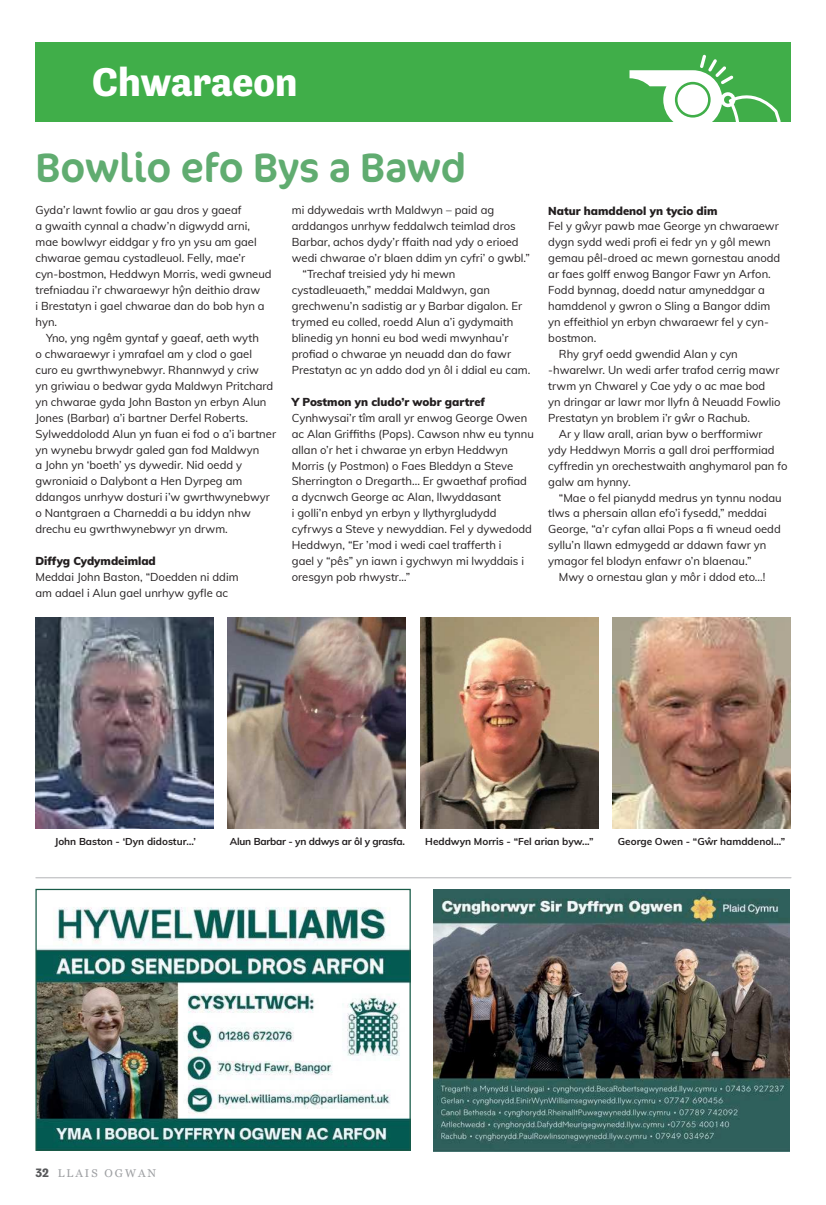
<style>
.page{position:relative;width:826px;height:1205px;background:#fff}
.page>*{position:absolute;margin:0;border:0;box-sizing:border-box;transform-origin:0 0}
.t1{font:41.5px "Cocon Pro";color:#60ac70}
.t2{font:700 41px "Tenso";color:#fff}
.t3{font:11.25px/16px "Muli";color:#231f20}
.t4{font:900 11.25px "Muli";color:#231f20}
.t5{font:11.25px "Georgia";letter-spacing:.18em;color:#9d9fa2}
.t6{font:700 10px "Muli";color:#231f20}
.t7{font:700 10px "Muli";letter-spacing:-.02em;color:#231f20}
.s1{font-family:"Tenso";font-weight:700;font-size:12.5px;color:#57585a}
</style>
<div class="page">
<div style="left:35px;top:43px;width:755px;height:79px;background:#40ae49"></div>
<svg style="left:629px;top:55px;width:152px;height:67px"></svg>
<img style="left:35px;top:618px;width:178px;height:211px">
<img style="left:420px;top:618px;width:178px;height:210px">
<img style="left:228px;top:618px;width:178px;height:211px">
<img style="left:612px;top:618px;width:178px;height:211px">
<img style="left:433px;top:890px;width:356px;height:262px">
<img style="left:37px;top:907px;width:372px;height:242px">
<div style="left:35px;top:889px;width:376px;height:262px;border:1px solid #195b48"></div>
<hr style="left:36px;top:877px;width:755px;height:1px;background:#b2b3b7">
<h2 class="t2" style="left:92px;top:58px;width:206px">Chwaraeon</h2>
<h1 class="t1" style="left:35px;top:140px;width:432px">Bowlio efo Bys a Bawd</h1>
<p class="t3" style="left:35px;top:202px;width:238px">Gyda’r lawnt fowlio ar gau dros y gaeaf<br>a gwaith cynnal a chadw’n digwydd arni, mae bowlwyr eiddgar y fro yn ysu am gael chwarae gemau cystadleuol. Felly, mae’r cyn-bostmon, Heddwyn Morris, wedi gwneud trefniadau i’r chwaraewyr hŷn deithio draw<br>i Brestatyn i gael chwarae dan do bob hyn a hyn.</p>
<p class="t3" style="left:35px;top:329px;width:242px;text-indent:11px">Yno, yng ngêm gyntaf y gaeaf, aeth wyth<br>o chwaraewyr i ymrafael am y clod o gael curo eu gwrthwynebwyr. Rhannwyd y criw<br>yn griwiau o bedwar gyda Maldwyn Pritchard yn chwarae gyda John Baston yn erbyn Alun Jones (Barbar) a’i bartner Derfel Roberts.<br>Sylweddolodd Alun yn fuan ei fod o a’i bartner yn wynebu brwydr galed gan fod Maldwyn<br>a John yn ‘boeth’ ys dywedir. Nid oedd y gwroniaid o Dalybont a Hen Dyrpeg am ddangos unrhyw dosturi i’w gwrthwynebwyr o Nantgraen a Charneddi a bu iddyn nhw drechu eu gwrthwynebwyr yn drwm.</p>
<p class="t4" style="left:35px;top:553px;width:122px">Diffyg Cydymdeimlad</p>
<p class="t3" style="left:35px;top:568px;width:205px">Meddai John Baston, “Doedden ni ddim am adael i Alun gael unrhyw gyfle ac</p>
<p class="t3" style="left:292px;top:202px;width:204px">mi ddywedais wrth Maldwyn – paid ag</p>
<p class="t3" style="left:292px;top:218px;width:225px">arddangos unrhyw feddalwch teimlad dros</p>
<p class="t3" style="left:292px;top:234px;width:228px">Barbar, achos dydy’r ffaith nad ydy o erioed</p>
<p class="t3" style="left:292px;top:250px;width:240px">wedi chwarae o’r blaen ddim yn cyfri’ o gwbl.”</p>
<p class="t3" style="left:302px;top:266px;width:154px">“Trechaf treisied ydy hi mewn</p>
<p class="t3" style="left:292px;top:281px;width:200px">cystadleuaeth,” meddai Maldwyn, gan</p>
<p class="t3" style="left:292px;top:297px;width:232px">grechwenu’n sadistig ar y Barbar digalon. Er</p>
<p class="t3" style="left:292px;top:313px;width:223px">trymed eu colled, roedd Alun a’i gydymaith</p>
<p class="t3" style="left:292px;top:329px;width:218px">blinedig yn honni eu bod wedi mwynhau’r</p>
<p class="t3" style="left:292px;top:345px;width:221px">profiad o chwarae yn neuadd dan do fawr</p>
<p class="t3" style="left:292px;top:361px;width:240px">Prestatyn ac yn addo dod yn ôl i ddial eu cam.</p>
<p class="t4" style="left:292px;top:393px;width:195px">Y Postmon yn cludo’r wobr gartref</p>
<p class="t3" style="left:292px;top:409px;width:243px">Cynhwysai’r tîm arall yr enwog George Owen ac Alan Griffiths (Pops). Cawson nhw eu tynnu allan o’r het i chwarae yn erbyn Heddwyn Morris (y Postmon) o Faes Bleddyn a Steve Sherrington o Dregarth... Er gwaethaf profiad a dycnwch George ac Alan, llwyddasant<br>i golli’n enbyd yn erbyn y llythyrgludydd cyfrwys a Steve y newyddian. Fel y dywedodd Heddwyn, “Er ’mod i wedi cael trafferth i<br>gael y “pês” yn iawn i gychwyn mi lwyddais i oresgyn pob rhwystr…”</p>
<p class="t4" style="left:548px;top:202px;width:171px">Natur hamddenol yn tycio dim</p>
<p class="t3" style="left:548px;top:218px;width:232px">Fel y gŵyr pawb mae George yn chwaraewr</p>
<p class="t3" style="left:548px;top:234px;width:224px">dygn sydd wedi profi ei fedr yn y gôl mewn</p>
<p class="t3" style="left:548px;top:250px;width:233px">gemau pêl-droed ac mewn gornestau anodd</p>
<p class="t3" style="left:548px;top:266px;width:224px">ar faes golff enwog Bangor Fawr yn Arfon.</p>
<p class="t3" style="left:548px;top:282px;width:218px">Fodd bynnag, doedd natur amyneddgar a</p>
<p class="t3" style="left:548px;top:298px;width:223px">hamddenol y gwron o Sling a Bangor ddim</p>
<p class="t3" style="left:548px;top:313px;width:222px">yn effeithiol yn erbyn chwaraewr fel y cyn-</p>
<p class="t3" style="left:548px;top:329px;width:50px">bostmon.</p>
<p class="t3" style="left:559px;top:345px;width:180px">Rhy gryf oedd gwendid Alan y cyn</p>
<p class="t3" style="left:548px;top:361px;width:233px">-hwarelwr. Un wedi arfer trafod cerrig mawr</p>
<p class="t3" style="left:548px;top:377px;width:218px">trwm yn Chwarel y Cae ydy o ac mae bod</p>
<p class="t3" style="left:548px;top:393px;width:234px">yn dringar ar lawr mor llyfn â Neuadd Fowlio</p>
<p class="t3" style="left:548px;top:409px;width:203px">Prestatyn yn broblem i’r gŵr o Rachub.</p>
<p class="t3" style="left:559px;top:425px;width:205px">Ar y llaw arall, arian byw o berfformiwr</p>
<p class="t3" style="left:548px;top:441px;width:228px">ydy Heddwyn Morris a gall droi perfformiad</p>
<p class="t3" style="left:548px;top:457px;width:241px">cyffredin yn orechestwaith anghymarol pan fo</p>
<p class="t3" style="left:548px;top:473px;width:84px">galw am hynny.</p>
<p class="t3" style="left:559px;top:489px;width:224px">“Mae o fel pianydd medrus yn tynnu nodau</p>
<p class="t3" style="left:548px;top:505px;width:220px">tlws a phersain allan efo’i fysedd,” meddai</p>
<p class="t3" style="left:548px;top:521px;width:234px">George, “a’r cyfan allai Pops a fi wneud oedd</p>
<p class="t3" style="left:548px;top:537px;width:219px">syllu’n llawn edmygedd ar ddawn fawr yn</p>
<p class="t3" style="left:548px;top:553px;width:205px">ymagor fel blodyn enfawr o’n blaenau.”</p>
<p class="t3" style="left:559px;top:569px;width:208px">Mwy o ornestau glan y môr i ddod eto...!</p>
<p class="t6" style="left:55px;top:834px;width:143px">John Baston - ‘Dyn didostur…’</p>
<p class="t7" style="left:230px;top:834px;width:176px">Alun Barbar - yn ddwys ar ôl y grasfa.</p>
<p class="t6" style="left:425px;top:834px;width:170px">Heddwyn Morris - “Fel arian byw...”</p>
<p class="t6" style="left:618px;top:834px;width:169px">George Owen - “Gŵr hamddenol…”</p>
<p class="t5" style="left:35px;top:1164px;width:122px"><span class="s1">32</span> LLAIS OGWAN</p>
</div>
